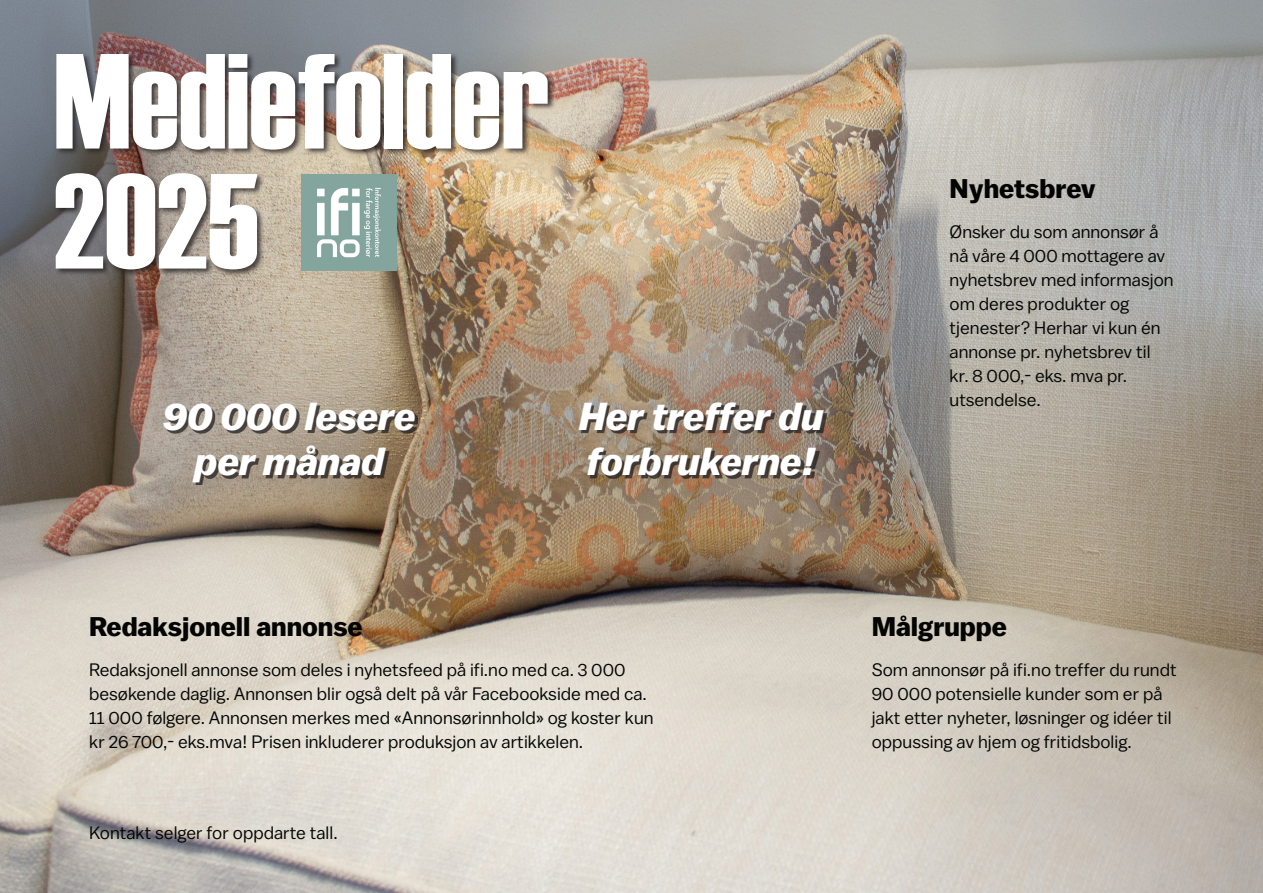
<style>
.page{position:relative;width:1263px;height:893px;background:#fff}
.page>*{position:absolute;margin:0;border:0;box-sizing:border-box;transform-origin:0 0}
.t1{font:135px/120px "Haettenschweiler";color:#fff}
.t2{font:italic 700 39px/45px "Balto";color:#fff}
.t3{font:700 27px "Balto";color:#040503}
.Lists{font:18px/24px "Balto";color:#040503}
</style>
<div class="page">
<img style="left:0;top:0;width:1263px;height:893px">
<div style="left:166px;top:405px;width:252px;height:80px;background:#231f20;opacity:.75"></div>
<div style="left:581px;top:405px;width:246px;height:73px;background:#231f20;opacity:.75"></div>
<div style="left:55px;top:53px;width:501px;height:224px;background:#231f20;opacity:.75"></div>
<img style="left:302px;top:174px;width:95px;height:96px">
<hr style="left:1262px;top:366px;width:1px;height:527px;background:#fff">
<p class="t1" style="left:54px;top:41px;width:497px">Mediefolder<br>2025</p>
<p class="t2" style="left:163px;top:393px;width:254px">90 000 lesere</p>
<p class="t2" style="left:195px;top:438px;width:191px">per månad</p>
<p class="t2" style="left:579px;top:393px;width:246px">Her treffer du forbrukerne!</p>
<p class="t3" style="left:949px;top:172px;width:148px">Nyhetsbrev</p>
<p class="Lists" style="left:949px;top:219px;width:210px">Ønsker du som annonsør å</p>
<p class="Lists" style="left:949px;top:243px;width:217px">nå våre 4 000 mottagere av</p>
<p class="Lists" style="left:949px;top:267px;width:225px">nyhetsbrev med informasjon</p>
<p class="Lists" style="left:949px;top:291px;width:181px">om deres produkter og</p>
<p class="Lists" style="left:949px;top:315px;width:213px">tjenester? Herhar vi kun én</p>
<p class="Lists" style="left:949px;top:339px;width:202px">annonse pr. nyhetsbrev til</p>
<p class="Lists" style="left:949px;top:363px;width:179px">kr. 8 000,- eks. mva pr.</p>
<p class="Lists" style="left:949px;top:387px;width:93px">utsendelse.</p>
<p class="t3" style="left:89px;top:611px;width:275px">Redaksjonell annonse</p>
<p class="Lists" style="left:89px;top:658px;width:566px">Redaksjonell annonse som deles i nyhetsfeed på ifi.no med ca. 3 000 besøkende daglig. Annonsen blir også delt på vår Facebookside med ca.<br>11 000 følgere. Annonsen merkes med «Annonsørinnhold» og koster kun kr 26 700,- eks.mva! Prisen inkluderer produksjon av artikkelen.</p>
<p class="Lists" style="left:89px;top:820px;width:250px">Kontakt selger for oppdarte tall.</p>
<p class="t3" style="left:872px;top:611px;width:137px">Målgruppe</p>
<p class="Lists" style="left:872px;top:658px;width:306px">Som annonsør på ifi.no treffer du rundt</p>
<p class="Lists" style="left:872px;top:682px;width:292px">90 000 potensielle kunder som er på</p>
<p class="Lists" style="left:872px;top:706px;width:301px">jakt etter nyheter, løsninger og idéer til</p>
<p class="Lists" style="left:872px;top:730px;width:262px">oppussing av hjem og fritidsbolig.</p>
</div>
